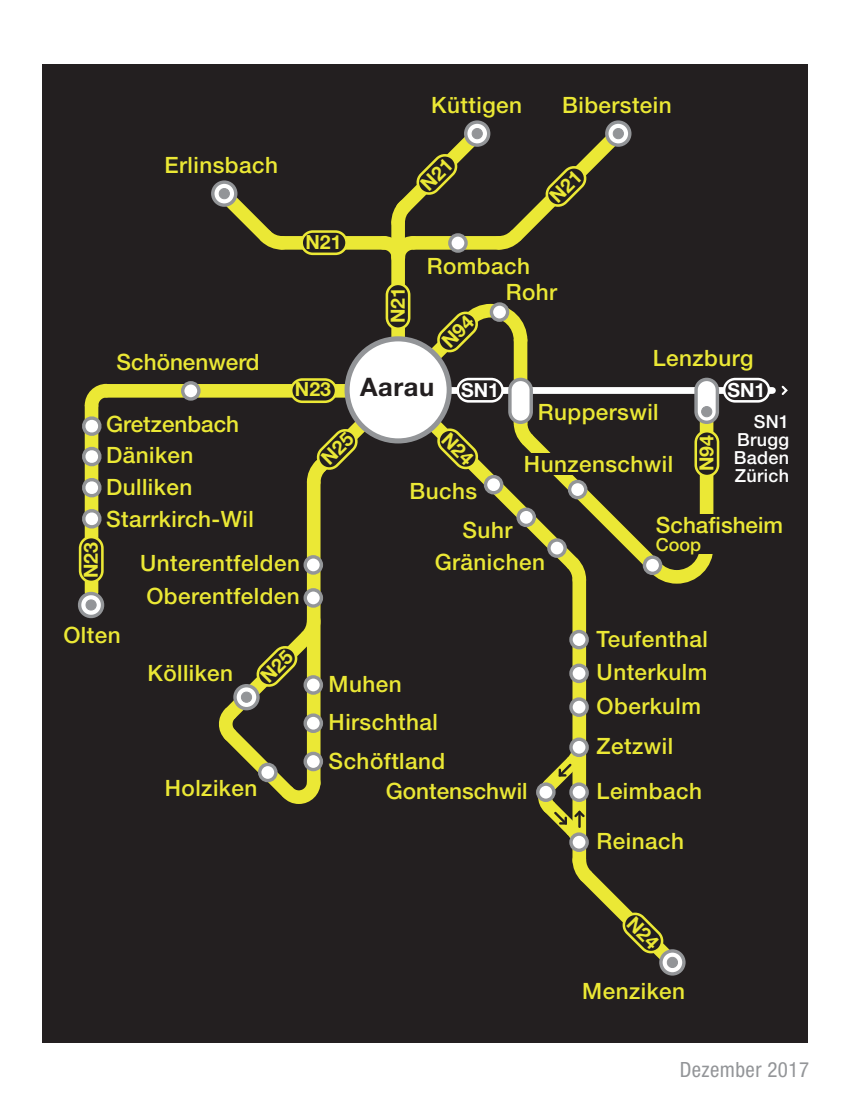
<style>
.page{position:relative;width:851px;height:1106px;background:#fff}
.page>*{position:absolute;margin:0;border:0;box-sizing:border-box;transform-origin:0 0}
.t1{font:700 25.5px "Helvetica Neue";letter-spacing:.02em;color:#231f20}
.t2{font:500 22.5px/31.8px "Helvetica Neue";letter-spacing:.02em;color:#ebe835;text-align:center}
.t3{font:500 22.5px "Helvetica Neue";color:#ebe835}
.t4{font:condensed 21px "Helvetica Neue";letter-spacing:.02em;color:#939598}
.t5{font:700 19.5px "Helvetica Neue";color:#ebe835}
.t6{font:700 19.5px "Helvetica Neue";color:#fff}
.t7{font:500 18px/18px "Helvetica Neue";letter-spacing:.02em;color:#fff;text-align:justify}
.t8{font:500 18px "Helvetica Neue";color:#ebe835}
</style>
<div class="page">
<div style="left:42px;top:64px;width:766px;height:978px;background:#231f20"></div>
<div style="left:282px;top:236px;width:102px;height:14px;background:#ebe835"></div>
<svg style="left:211px;top:184px;width:85px;height:66px"></svg>
<div style="left:106px;top:384px;width:282px;height:13px;background:#ebe835"></div>
<div style="left:85px;top:406px;width:13px;height:186px;background:#ebe835"></div>
<div style="left:391px;top:222px;width:14px;height:207px;background:#ebe835"></div>
<div style="left:572px;top:579px;width:14px;height:282px;background:#ebe835"></div>
<div style="left:183px;top:383px;width:16px;height:16px;background:#fff;border-radius:50%"></div>
<div style="left:181px;top:381px;width:19px;height:19px;border:3px solid #939598;border-radius:50%"></div>
<div style="left:301px;top:231px;width:45px;height:23px;background:#231f20;border-radius:11px"></div>
<div style="left:300px;top:230px;width:48px;height:25px;border:3px solid #ebe835;border-radius:11px"></div>
<div style="left:291px;top:379px;width:45px;height:23px;background:#231f20;border-radius:11px"></div>
<div style="left:290px;top:378px;width:47px;height:25px;border:3px solid #ebe835;border-radius:11px"></div>
<svg style="left:78px;top:587px;width:27px;height:32px"></svg>
<div style="left:80px;top:537px;width:22px;height:45px;background:#231f20;border-radius:11px"></div>
<div style="left:79px;top:536px;width:25px;height:47px;border:3px solid #ebe835;border-radius:11px"></div>
<div style="left:387px;top:284px;width:22px;height:45px;background:#231f20;border-radius:11px"></div>
<div style="left:385px;top:282px;width:25px;height:48px;border:3px solid #ebe835;border-radius:11px"></div>
<svg style="left:571px;top:699px;width:16px;height:16px"></svg>
<div style="left:569px;top:697px;width:19px;height:20px;border:3px solid #939598;border-radius:50%"></div>
<svg style="left:571px;top:665px;width:16px;height:16px"></svg>
<div style="left:569px;top:663px;width:19px;height:20px;border:3px solid #939598;border-radius:50%"></div>
<div style="left:571px;top:631px;width:16px;height:16px;background:#fff;border-radius:50%"></div>
<div style="left:569px;top:630px;width:19px;height:19px;border:3px solid #939598;border-radius:50%"></div>
<div style="left:722px;top:378px;width:48px;height:24px;border:3px solid #fff;border-radius:11px"></div>
<svg style="left:305px;top:590px;width:16px;height:16px"></svg>
<div style="left:303px;top:588px;width:20px;height:19px;border:3px solid #939598;border-radius:50%"></div>
<svg style="left:213px;top:182px;width:23px;height:23px"></svg>
<div style="left:211px;top:180px;width:26px;height:27px;border:3px solid #939598;border-radius:50%"></div>
<div style="left:219px;top:188px;width:10px;height:11px;background:#939598;border-radius:50%"></div>
<div style="left:219px;top:188px;width:11px;height:11px;border:1px solid #939598;border-radius:50%"></div>
<svg style="left:82px;top:383px;width:38px;height:149px"></svg>
<svg style="left:781px;top:385px;width:7px;height:10px"></svg>
<svg style="left:219px;top:607px;width:104px;height:197px"></svg>
<svg style="left:536px;top:732px;width:150px;height:244px"></svg>
<svg style="left:370px;top:120px;width:262px;height:151px"></svg>
<svg style="left:300px;top:297px;width:420px;height:296px"></svg>
<p class="t2" style="left:164px;top:149px;width:115px">Erlinsbach</p>
<p class="t2" style="left:431px;top:89px;width:92px">Küttigen</p>
<p class="t2" style="left:562px;top:89px;width:111px">Biberstein</p>
<p class="t5" style="left:305px;top:229px;width:38px">N21</p>
<p class="t5" style="left:79px;top:578px;width:38px;rotate:-90deg">N23</p>
<p class="t3" style="left:117px;top:349px;width:144px">Schönenwerd</p>
<p class="t3" style="left:106px;top:411px;width:134px">Gretzenbach</p>
<p class="t2" style="left:106px;top:439px;width:89px">Däniken</p>
<p class="t2" style="left:106px;top:471px;width:88px">Dulliken</p>
<p class="t2" style="left:106px;top:503px;width:149px">Starrkirch-Wil</p>
<p class="t5" style="left:295px;top:377px;width:38px">N23</p>
<p class="t2" style="left:140px;top:547px;width:161px">Unterentfelden</p>
<p class="t2" style="left:146px;top:580px;width:155px">Oberentfelden</p>
<p class="t2" style="left:63px;top:619px;width:59px">Olten</p>
<p class="t5" style="left:385px;top:323px;width:38px;rotate:-90deg">N21</p>
<p class="t2" style="left:426px;top:250px;width:105px">Rombach</p>
<p class="t2" style="left:505px;top:275px;width:53px">Rohr</p>
<p class="t2" style="left:652px;top:342px;width:102px">Lenzburg</p>
<p class="t1" style="left:360px;top:371px;width:75px">Aarau</p>
<p class="t6" style="left:461px;top:378px;width:39px">SN1</p>
<p class="t6" style="left:727px;top:378px;width:39px">SN1</p>
<p class="t2" style="left:409px;top:475px;width:69px">Buchs</p>
<p class="t2" style="left:537px;top:395px;width:122px">Rupperswil</p>
<p class="t2" style="left:524px;top:448px;width:151px">Hunzenschwil</p>
<p class="t5" style="left:694px;top:471px;width:38px;rotate:-90deg">N94</p>
<p class="t7" style="left:733px;top:412px;width:57px;text-indent:20px">SN1<br>Brugg Baden Zürich</p>
<p class="t2" style="left:434px;top:514px;width:112px">Suhr<br>Gränichen</p>
<p class="t3" style="left:655px;top:511px;width:129px">Schafisheim</p>
<p class="t8" style="left:655px;top:533px;width:47px">Coop</p>
<p class="t2" style="left:596px;top:622px;width:113px">Teufenthal</p>
<p class="t2" style="left:147px;top:657px;width:87px">Kölliken</p>
<p class="t2" style="left:165px;top:772px;width:94px">Holziken</p>
<p class="t2" style="left:328px;top:668px;width:75px">Muhen</p>
<p class="t2" style="left:328px;top:706px;width:111px">Hirschthal</p>
<p class="t2" style="left:328px;top:744px;width:118px">Schöftland</p>
<p class="t3" style="left:386px;top:778px;width:143px">Gontenschwil</p>
<p class="t2" style="left:596px;top:656px;width:112px">Unterkulm</p>
<p class="t2" style="left:596px;top:690px;width:106px">Oberkulm</p>
<p class="t2" style="left:596px;top:730px;width:78px">Zetzwil</p>
<p class="t2" style="left:596px;top:775px;width:107px">Leimbach</p>
<p class="t2" style="left:596px;top:825px;width:89px">Reinach</p>
<p class="t2" style="left:582px;top:975px;width:104px">Menziken</p>
<p class="t4" style="left:679px;top:1057px;width:131px">Dezember 2017</p>
</div>
